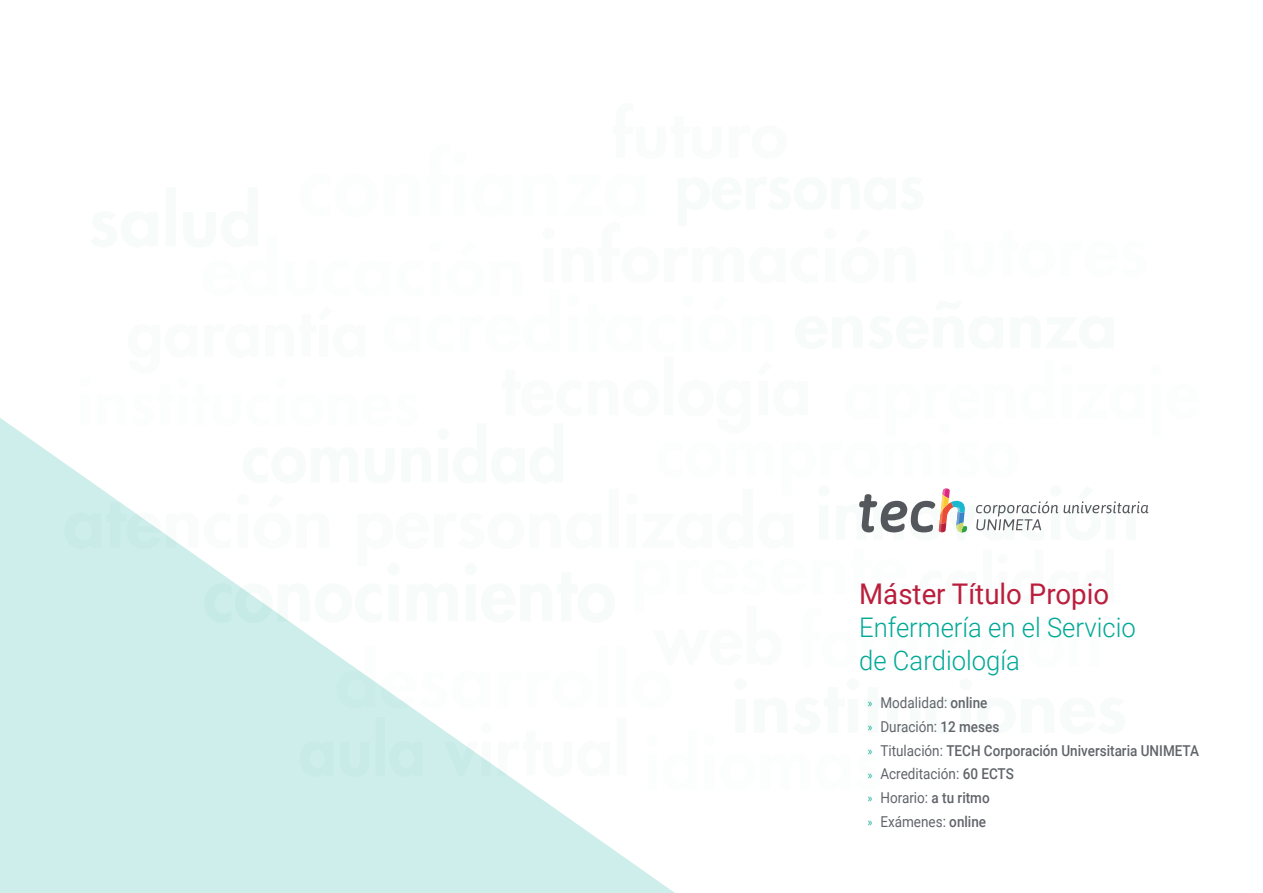
<style>
.page{position:relative;width:1263px;height:893px;background:#fff}
.page>*{position:absolute;margin:0;border:0;box-sizing:border-box;transform-origin:0 0}
.t1{font:28.5px "Roboto";color:#ba1e3c}
.t2{font:300 27px/33px "Roboto";color:#00a996;scale:.95 1}
.t3{font:500 15px/23.7px "Roboto";color:#61646a;scale:.9 1}
.s1{font-family:"Myriad Pro";font-weight:400;font-size:12px;color:#00a996}
.s2{font-weight:400}
</style>
<div class="page">
<svg style="left:0;top:418px;width:675px;height:475px;background:#d1efec"></svg>
<svg style="left:64px;top:418px;width:1085px;height:372px"></svg>
<h1 class="t1" style="left:859px;top:574px;width:251px">Máster Título Propio</h1>
<h2 class="t2" style="left:859px;top:610px;width:293px">Enfermería en el Servicio de Cardiología</h2>
<p class="t3" style="left:868px;top:690px;width:370px"><span class="s1">»</span> <span class="s2">Modalidad:</span> online<br><span class="s1">»</span> <span class="s2">Duración:</span> 12 meses<br><span class="s1">»</span> <span class="s2">Titulación:</span> TECH Corporación Universitaria UNIMETA <span class="s1">»</span> <span class="s2">Acreditación:</span> 60 ECTS<br><span class="s1">»</span> <span class="s2">Horario:</span> a tu ritmo<br><span class="s1">»</span> <span class="s2">Exámenes:</span> online</p>
</div>
